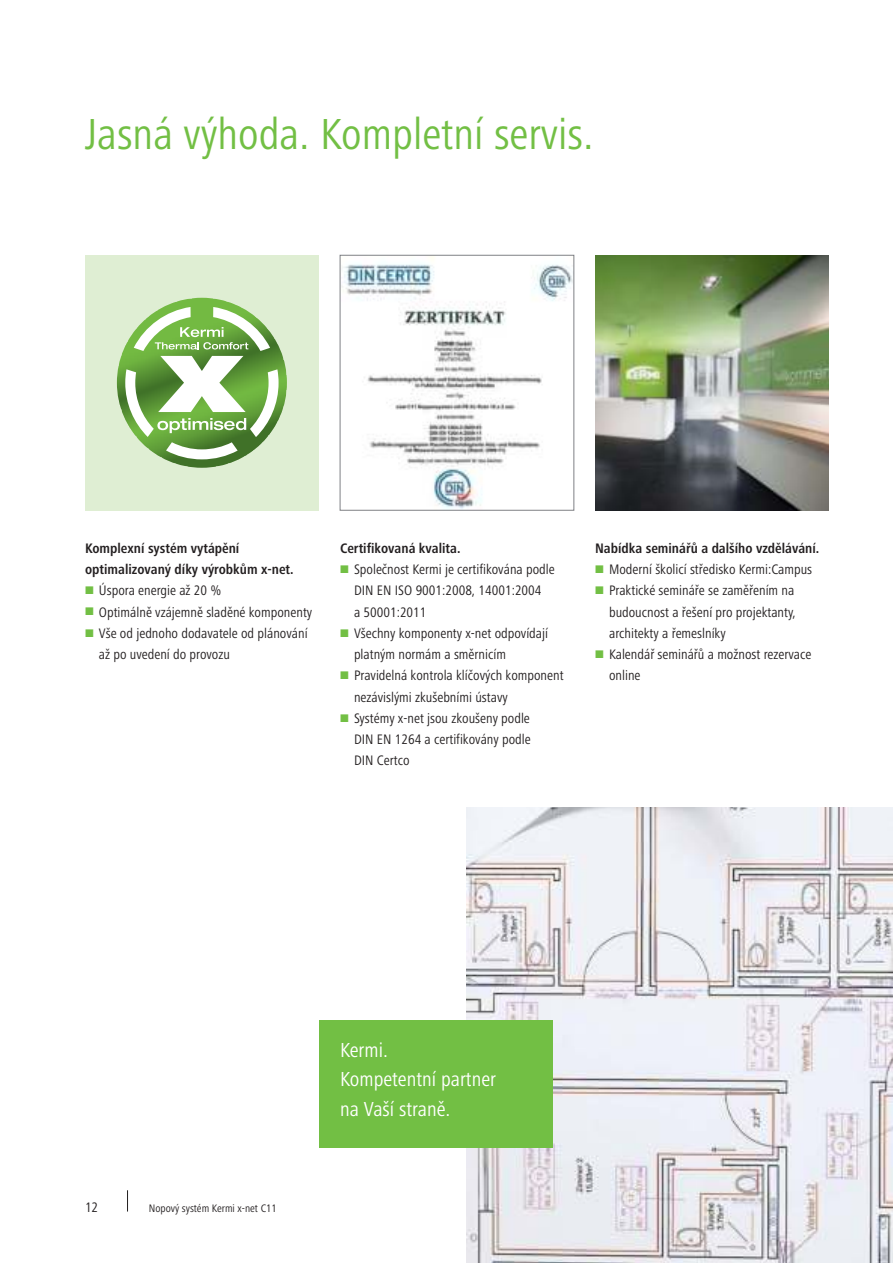
<style>
.page{position:relative;width:893px;height:1263px;background:#fff}
.page>*{position:absolute;margin:0;border:0;box-sizing:border-box;transform-origin:0 0}
.t1{font:condensed 45px "Frutiger Next LTW1 G";color:#72bf44}
.t2{font:condensed 21px/29.7px "Frutiger Next LTW1 G";color:#fff}
.t3{font:condensed 14.25px/21.3px "Frutiger Next LTW1 G";color:#231f20}
.t4{font:700 condensed 14.25px/21.3px "Frutiger Next LTW1 G";color:#231f20}
.t5{font:condensed 11.25px "Frutiger Next LTW1 G";color:#231f20}
</style>
<div class="page">
<svg style="left:127px;top:1190px;width:1px;height:22px"></svg>
<img style="left:467px;top:807px;width:425px;height:456px">
<img style="left:342px;top:257px;width:230px;height:251px">
<div style="left:340px;top:255px;width:234px;height:255px;border:1px solid #7f8185"></div>
<img style="left:595px;top:255px;width:234px;height:255px">
<div style="left:85px;top:255px;width:234px;height:255px;background:#dfeed3"></div>
<img style="left:117px;top:298px;width:170px;height:170px">
<svg style="left:125px;top:307px;width:154px;height:152px;background:#9dc386"></svg>
<div style="left:319px;top:1020px;width:234px;height:128px;background:#72bf44"></div>
<h1 class="t1" style="left:85px;top:110px;width:510px">Jasná výhoda. Kompletní servis.</h1>
<p class="t4" style="left:85px;top:538px;width:210px">Komplexní systém vytápění optimalizovaný díky výrobkům x-net.</p>
<p class="t3" style="left:99px;top:580px;width:215px">Úspora energie až 20 %<br>Optimálně vzájemně sladěné komponenty<br>Vše od jednoho dodavatele od plánování až po uvedení do provozu</p>
<p class="t4" style="left:340px;top:538px;width:122px">Certifikovaná kvalita.</p>
<p class="t3" style="left:354px;top:559px;width:211px">Společnost Kermi je certifikována podle<br>DIN EN ISO 9001:2008, 14001:2004<br>a 50001:2011<br>Všechny komponenty x-net odpovídají platným normám a směrnicím<br>Pravidelná kontrola klíčových komponent nezávislými zkušebními ústavy<br>Systémy x-net jsou zkoušeny podle<br>DIN EN 1264 a certifikovány podle<br>DIN Certco</p>
<p class="t4" style="left:595px;top:538px;width:226px">Nabídka seminářů a dalšího vzdělávání.</p>
<p class="t3" style="left:609px;top:559px;width:205px">Moderní školicí středisko Kermi:Campus<br>Praktické semináře se zaměřením na budoucnost a řešení pro projektanty, architekty a řemeslníky<br>Kalendář seminářů a možnost rezervace online</p>
<p class="t3" style="left:85px;top:1196px;width:15px">12</p>
<p class="t5" style="left:149px;top:1202px;width:129px">Nopový systém Kermi x-net C11</p>
<h2 class="t2" style="left:340px;top:1035px;width:157px">Kermi.<br>Kompetentní partner na Vaší straně.</h2>
</div>
